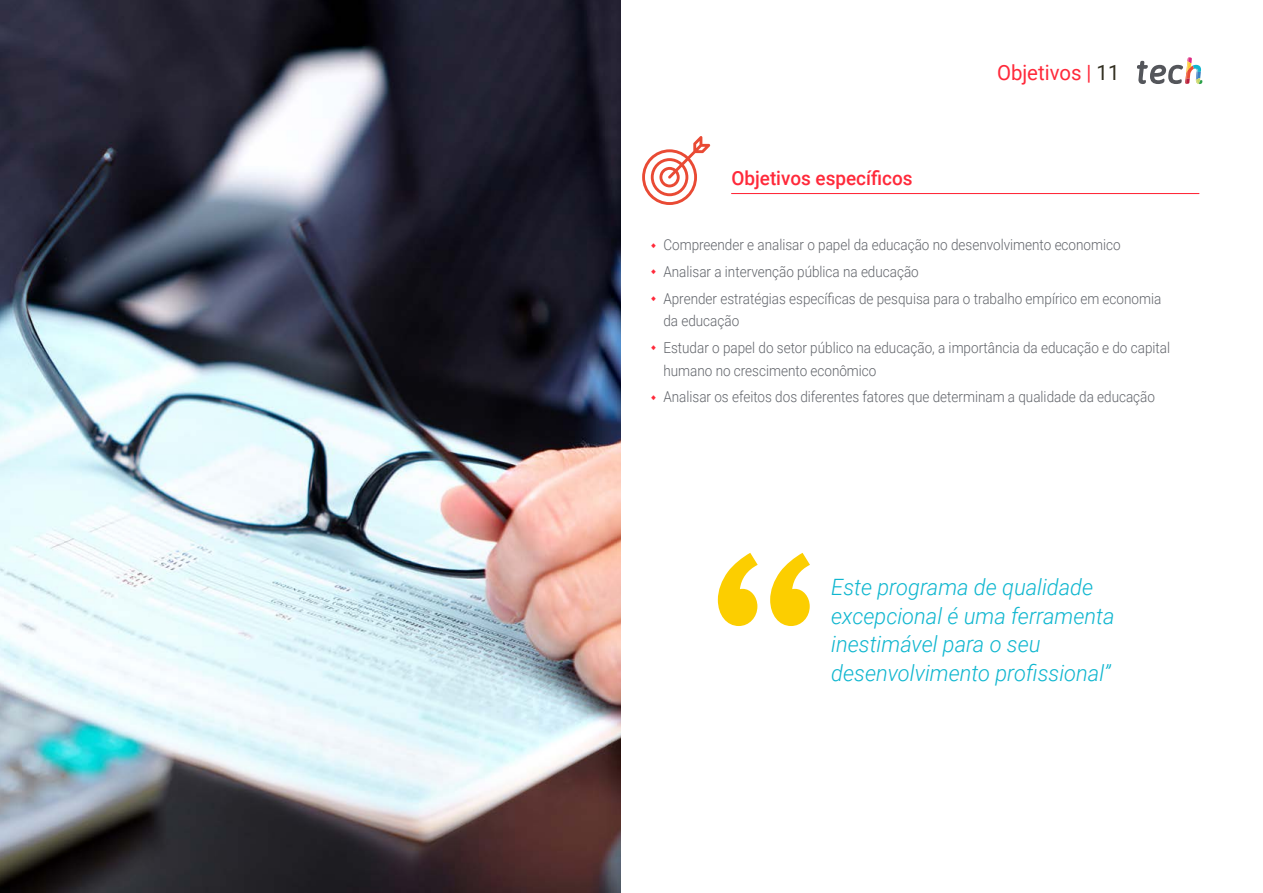
<style>
.page{position:relative;width:1263px;height:893px;background:#fff}
.page>*{position:absolute;margin:0;border:0;box-sizing:border-box;transform-origin:0 0}
.t1{font:italic 300 22.5px/28.5px "Roboto";color:#0fb6cf}
.t2{font:21px "Roboto";color:#ff293a}
.t3{font:500 19.5px "Roboto";color:#ff293a}
.t4{font:300 15px/26.7px "Roboto";color:#61646a;scale:.9 1}
.s1{color:#312e20}
</style>
<div class="page">
<svg style="left:642px;top:136px;width:68px;height:69px"></svg>
<hr style="left:731px;top:193px;width:468px;height:1px;background:#ff293a">
<svg style="left:1137px;top:57px;width:65px;height:27px"></svg>
<svg style="left:718px;top:553px;width:92px;height:73px"></svg>
<img style="left:0;top:0;width:621px;height:893px">
<h3 class="t3" style="left:731px;top:165px;width:183px">Objetivos específicos</h3>
<h2 class="t2" style="left:997px;top:57px;width:124px">Objetivos | <span class="s1">11</span></h2>
<p class="t4" style="left:663px;top:231px;width:555px">Compreender e analisar o papel da educação no desenvolvimento economico<br>Analisar a intervenção pública na educação<br>Aprender estratégias específicas de pesquisa para o trabalho empírico em economia</p>
<p class="t4" style="left:663px;top:307px;width:564px">da educação<br>Estudar o papel do setor público na educação, a importância da educação e do capital</p>
<p class="t4" style="left:663px;top:356px;width:548px">humano no crescimento econômico<br>Analisar os efeitos dos diferentes fatores que determinam a qualidade da educação</p>
<h1 class="t1" style="left:831px;top:572px;width:285px">Este programa de qualidade excepcional é uma ferramenta inestimável para o seu desenvolvimento profissional”</h1>
</div>
